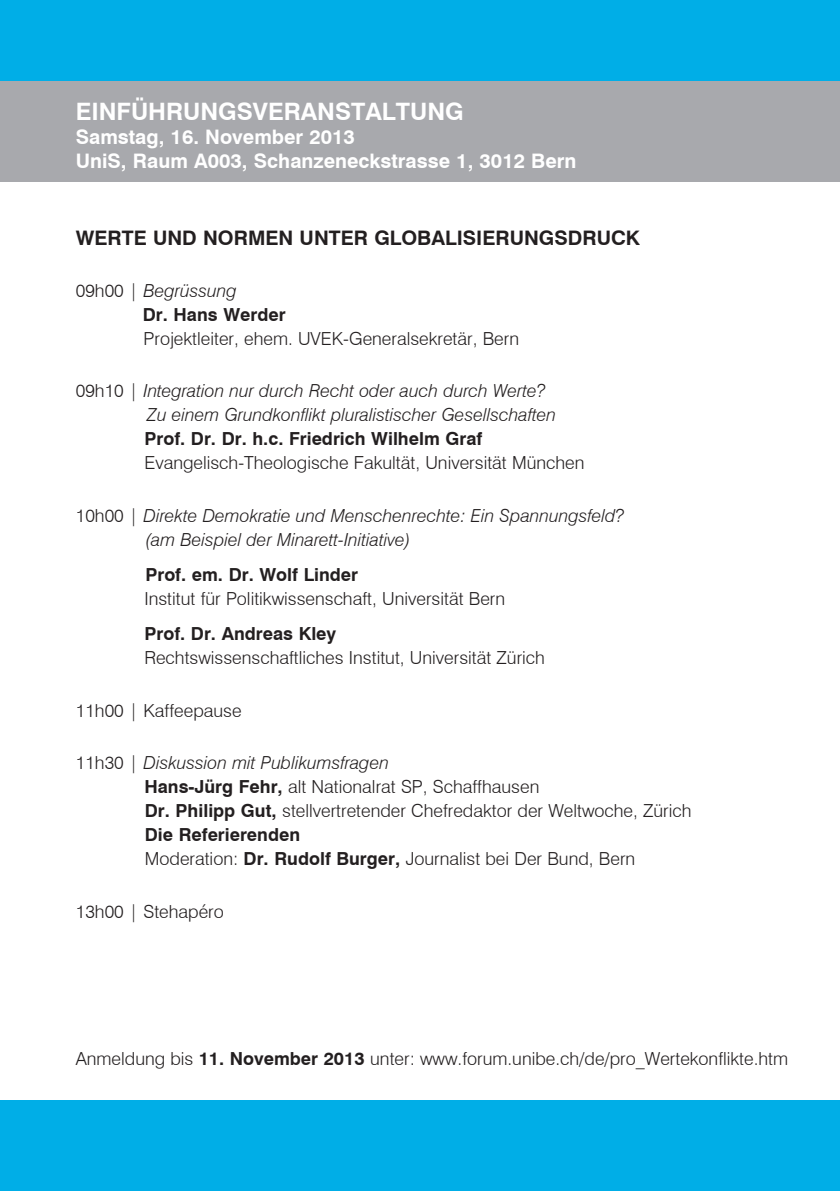
<style>
.page{position:relative;width:840px;height:1191px;background:#fff}
.page>*{position:absolute;margin:0;border:0;box-sizing:border-box;transform-origin:0 0}
.t1{font:700 24px "Swiss 721 BT";color:#fff}
.t2{font:700 20px/24px "Swiss 721 BT";color:#fff}
.t3{font:700 20px "Swiss 721 BT";color:#231f20}
.t4{font:300 18px/24px "Swiss 721 BT";color:#231f20}
.t5{font:italic 300 18px/24px "Swiss 721 BT";color:#231f20}
.t6{font:700 18px/24px "Swiss 721 BT";color:#231f20}
.s1{font-weight:300}
.s2{font-weight:300;font-style:italic}
.s3{font-style:normal}
.s4{font-style:italic}
.s5{font-weight:700}
</style>
<div class="page">
<div style="left:0;top:0;width:839px;height:1191px;background:#00aee7"></div>
<div style="left:0;top:81px;width:839px;height:1019px;background:#fff"></div>
<div style="left:0;top:81px;width:839px;height:100px;background:#a8a9ad"></div>
<h1 class="t1" style="left:76px;top:97px;width:389px">EINFÜHRUNGSVERANSTALTUNG</h1>
<p class="t2" style="left:76px;top:125px;width:502px">Samstag, 16. November 2013<br>UniS, Raum A003, Schanzeneckstrasse 1, 3012 Bern</p>
<p class="t3" style="left:76px;top:226px;width:565px">WERTE UND NORMEN UNTER GLOBALISIERUNGSDRUCK</p>
<p class="t6" style="left:143px;top:278px;width:144px;text-indent:-67px"><span class="s1">09h00 |</span> <span class="s2">Begrüssung<br></span>Dr. Hans Werder</p>
<p class="t4" style="left:143px;top:326px;width:377px">Projektleiter, ehem. UVEK-Generalsekretär, Bern</p>
<p class="t5" style="left:146px;top:379px;width:411px;text-indent:-71px"><span class="s3">09h10 |</span> Integration nur durch Recht oder auch durch Werte?<br>Zu einem Grundkonflikt pluralistischer Gesellschaften</p>
<p class="t6" style="left:144px;top:427px;width:339px">Prof. Dr. Dr. h.c. Friedrich Wilhelm Graf</p>
<p class="t4" style="left:144px;top:451px;width:441px">Evangelisch-Theologische Fakultät, Universität München</p>
<p class="t5" style="left:145px;top:503px;width:480px;text-indent:-70px"><span class="s3">10h00 |</span> Direkte Demokratie und Menschenrechte: Ein Spannungsfeld? (am Beispiel der Minarett-Initiative)</p>
<p class="t6" style="left:145px;top:562px;width:214px">Prof. em. Dr. Wolf Linder</p>
<p class="t4" style="left:144px;top:586px;width:362px">Institut für Politikwissenschaft, Universität Bern</p>
<p class="t6" style="left:144px;top:622px;width:193px">Prof. Dr. Andreas Kley</p>
<p class="t4" style="left:144px;top:646px;width:402px">Rechtswissenschaftliches Institut, Universität Zürich</p>
<p class="t4" style="left:76px;top:698px;width:167px">11h00 | Kaffeepause</p>
<p class="t4" style="left:144px;top:750px;width:548px;text-indent:-69px">11h30 | <span class="s4">Diskussion mit Publikumsfragen<br></span><span class="s5">Hans-Jürg Fehr,</span> alt Nationalrat SP, Schaffhausen<br><span class="s5">Dr. Philipp Gut,</span> stellvertretender Chefredaktor der Weltwoche, Zürich <span class="s5">Die Referierenden<br></span>Moderation: <span class="s5">Dr. Rudolf Burger,</span> Journalist bei Der Bund, Bern</p>
<p class="t4" style="left:76px;top:899px;width:149px">13h00 | Stehapéro</p>
<p class="t4" style="left:76px;top:1046px;width:713px">Anmeldung bis <span class="s5">11. November 2013</span> unter: www.forum.unibe.ch/de/pro_Wertekonflikte.htm</p>
</div>
